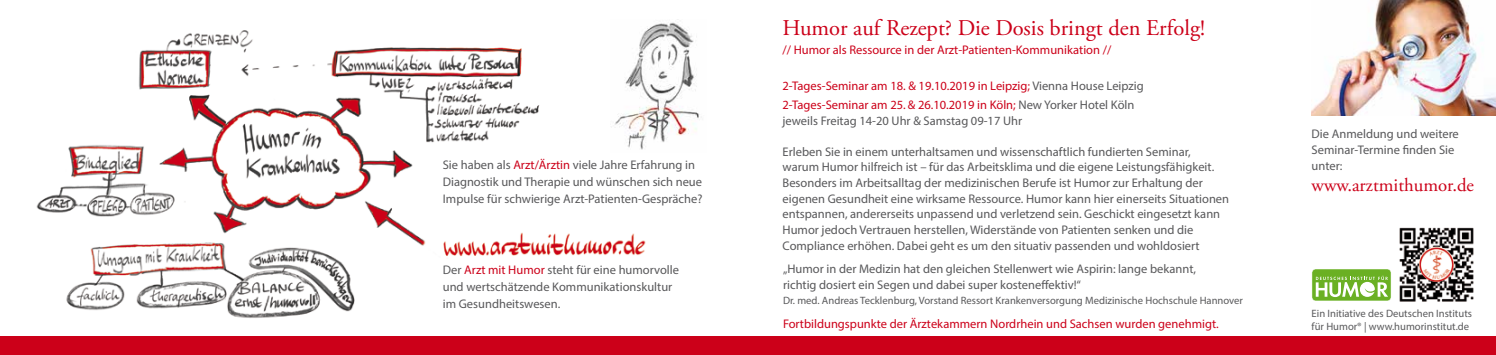
<style>
.page{position:relative;width:1496px;height:355px;background:#fff}
.page>*{position:absolute;margin:0;border:0;box-sizing:border-box;transform-origin:0 0}
.t1{font:22.5px "Adobe Garamond Pro";color:#cc0019}
.t2{font:18.75px "Adobe Garamond Pro";color:#cc0019}
.t3{font:12.5px/15.6px "Myriad Pro";color:#58585a}
.t4{font:12.5px/18.8px "Myriad Pro";color:#cc0019}
.t5{font:10.62px/12.5px "Myriad Pro";color:#58585a}
.s1{color:#cc0019}
.s2{color:#58585a}
</style>
<div class="page">
<img style="left:36px;top:30px;width:610px;height:288px">
<div style="left:0;top:336px;width:1495px;height:18px;background:#cc0019"></div>
<img style="left:1311px;top:0;width:184px;height:115px">
<img style="left:1399px;top:227px;width:74px;height:74px">
<img style="left:1418px;top:246px;width:35px;height:35px;border-radius:17px">
<svg style="left:1312px;top:269px;width:79px;height:32px"></svg>
<div style="left:423px;top:152px;width:120px;height:62px;background:#fff"></div>
<img style="left:610px;top:19px;width:89px;height:134px">
<p class="t3" style="left:443px;top:155px;width:261px;line-height:17.2px">Sie haben als <span class="s1">Arzt/Ärztin</span> viele Jahre Erfahrung in<br>Diagnostik und Therapie und wünschen sich neue<br>Impulse für schwierige Arzt-Patienten-Gespräche?</p>
<p class="t3" style="left:443px;top:261px;width:238px;line-height:17px">Der <span class="s1">Arzt mit Humor</span> steht für eine humorvolle und wertschätzende Kommunikationskultur im Gesundheitswesen.</p>
<h1 class="t1" style="left:782px;top:14px;width:424px">Humor auf Rezept? Die Dosis bringt den Erfolg!</h1>
<p class="t4" style="left:782px;top:40px;width:330px">// Humor als Ressource in der Arzt-Patienten-Kommunikation //</p>
<p class="t4" style="left:782px;top:76px;width:363px">2-Tages-Seminar am 18. &amp; 19.10.2019 in Leipzig; <span class="s2">Vienna House Leipzig<br></span>2-Tages-Seminar am 25. &amp; 26.10.2019 in Köln; <span class="s2">New Yorker Hotel Köln</span></p>
<p class="t3" style="left:782px;top:112px;width:241px">jeweils Freitag 14-20 Uhr &amp; Samstag 09-17 Uhr</p>
<p class="t3" style="left:782px;top:143px;width:448px">Erleben Sie in einem unterhaltsamen und wissenschaftlich fundierten Seminar, warum Humor hilfreich ist – für das Arbeitsklima und die eigene Leistungsfähigkeit.<br>Besonders im Arbeitsalltag der medizinischen Berufe ist Humor zur Erhaltung der eigenen Gesundheit eine wirksame Ressource. Humor kann hier einerseits Situationen entspannen, andererseits unpassend und verletzend sein. Geschickt eingesetzt kann Humor jedoch Vertrauen herstellen, Widerstände von Patienten senken und die Compliance erhöhen. Dabei geht es um den situativ passenden und wohldosiert</p>
<p class="t3" style="left:1311px;top:125px;width:149px;line-height:16.2px">Die Anmeldung und weitere<br>Seminar-Termine finden Sie unter:</p>
<h2 class="t2" style="left:1311px;top:174px;width:164px">www.arztmithumor.de</h2>
<p class="t3" style="left:783px;top:261px;width:414px">„Humor in der Medizin hat den gleichen Stellenwert wie Aspirin: lange bekannt, richtig dosiert ein Segen und dabei super kosteneffektiv!“</p>
<p class="t5" style="left:783px;top:294px;width:461px">Dr. med. Andreas Tecklenburg, Vorstand Ressort Krankenversorgung Medizinische Hochschule Hannover</p>
<p class="t4" style="left:783px;top:314px;width:437px">Fortbildungspunkte der Ärztekammern Nordrhein und Sachsen wurden genehmigt.</p>
<p class="t5" style="left:1311px;top:307px;width:162px">Ein Initiative des Deutschen Instituts für Humor® | www.humorinstitut.de</p>
</div>
